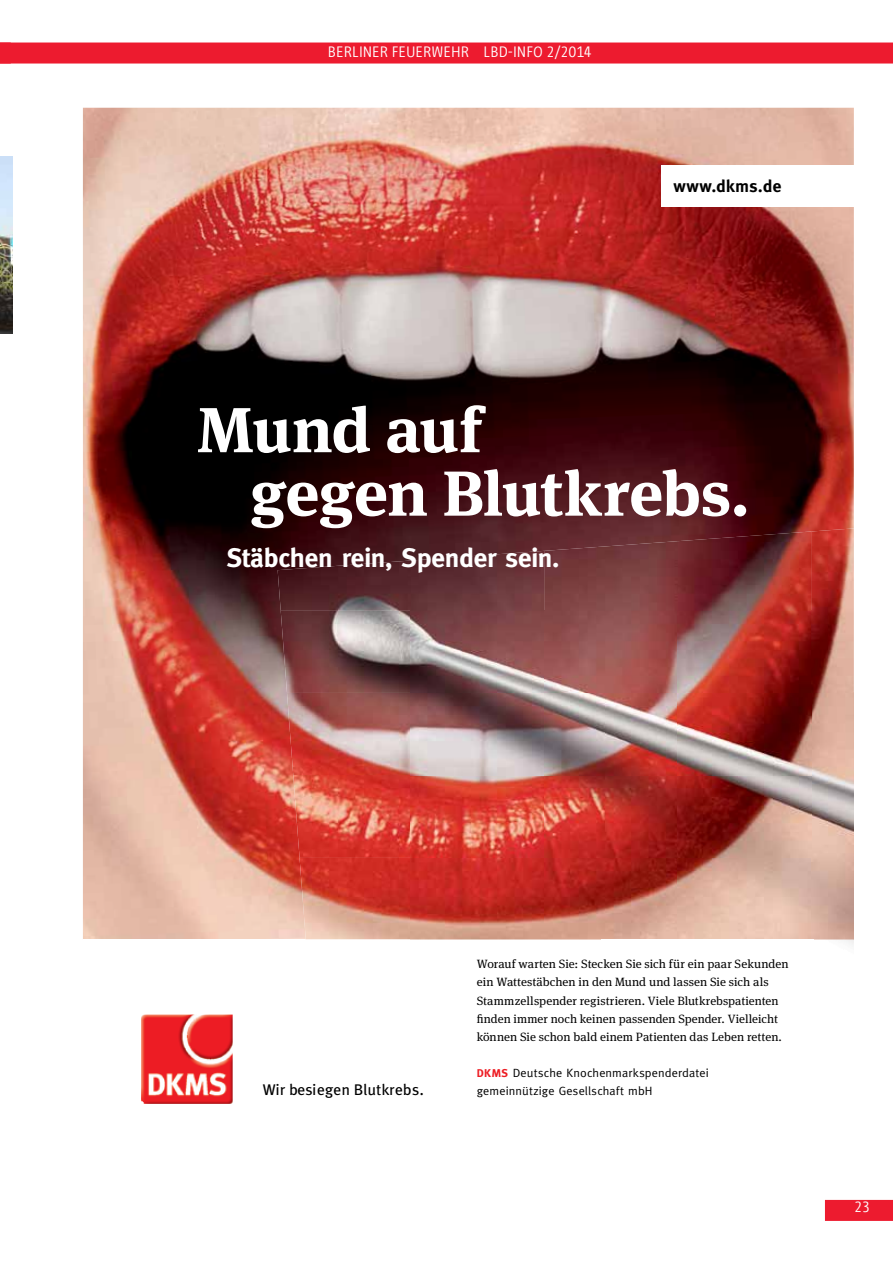
<style>
.page{position:relative;width:893px;height:1263px;background:#fff}
.page>*{position:absolute;margin:0;border:0;box-sizing:border-box;transform-origin:0 0}
.t1{font:700 63.45px/63.4px "Meta Serif OT";letter-spacing:-.01em;color:#fff}
.t2{font:700 26.7px "Meta";letter-spacing:-.01em;color:#fff}
.t3{font:700 17.1px "Meta OT";color:#000}
.t4{font:15.45px "Meta OT";letter-spacing:-.005em;color:#000}
.t5{font:15px "BMF Change";color:#fff}
.t6{font:12px "Meta Serif OT";letter-spacing:.005em;color:#000}
.t7{font:12px/18px "Meta";letter-spacing:.01em;color:#000}
.s1{font-weight:700;font-size:11.25px;color:#ed1d24}
</style>
<div class="page">
<div style="left:0;top:43px;width:893px;height:21px;background:#ed1b2f"></div>
<div style="left:835px;top:1200px;width:58px;height:21px;background:#ed1b2f"></div>
<img style="left:0;top:157px;width:13px;height:176px">
<img style="left:83px;top:108px;width:771px;height:831px">
<div style="left:661px;top:165px;width:193px;height:41px;background:#fff"></div>
<img style="left:299px;top:857px;width:512px;height:82px">
<img style="left:811px;top:528px;width:43px;height:411px">
<img style="left:293px;top:775px;width:518px;height:82px">
<img style="left:287px;top:693px;width:524px;height:82px">
<img style="left:281px;top:611px;width:530px;height:82px">
<img style="left:278px;top:560px;width:133px;height:51px">
<img style="left:411px;top:551px;width:133px;height:60px">
<img style="left:544px;top:541px;width:134px;height:70px">
<img style="left:678px;top:531px;width:133px;height:80px">
<img style="left:141px;top:1014px;width:92px;height:90px">
<p class="t5" style="left:328px;top:41px;width:265px">BERLINER FEUERWEHR LBD-INFO 2/2014</p>
<h3 class="t3" style="left:673px;top:176px;width:110px">www.dkms.de</h3>
<h1 class="t1" style="left:250px;top:398px;width:501px;text-indent:-53px">Mund auf<br>gegen Blutkrebs.</h1>
<h2 class="t2" style="left:227px;top:542px;width:334px">Stäbchen rein, Spender sein.</h2>
<p class="t4" style="left:263px;top:1080px;width:163px">Wir besiegen Blutkrebs.</p>
<p class="t6" style="left:477px;top:957px;width:313px">Worauf warten Sie: Stecken Sie sich für ein paar Sekunden</p>
<p class="t6" style="left:477px;top:975px;width:294px">ein Watte stäbchen in den Mund und lassen Sie sich als</p>
<p class="t6" style="left:477px;top:993px;width:303px">Stammzellspender registrieren. Viele Blutkrebspatienten</p>
<p class="t6" style="left:484px;top:1011px;width:296px">nden immer noch keinen passenden Spender. Vielleicht</p>
<p class="t6" style="left:477px;top:1029px;width:307px">können Sie schon bald einem Patienten das Leben retten.</p>
<p class="t7" style="left:477px;top:1063px;width:234px"><span class="s1">DKMS</span> Deutsche Knochenmarkspenderdatei gemeinnützige Gesellschaft mbH</p>
<p class="t5" style="left:854px;top:1196px;width:17px">23</p>
</div>
